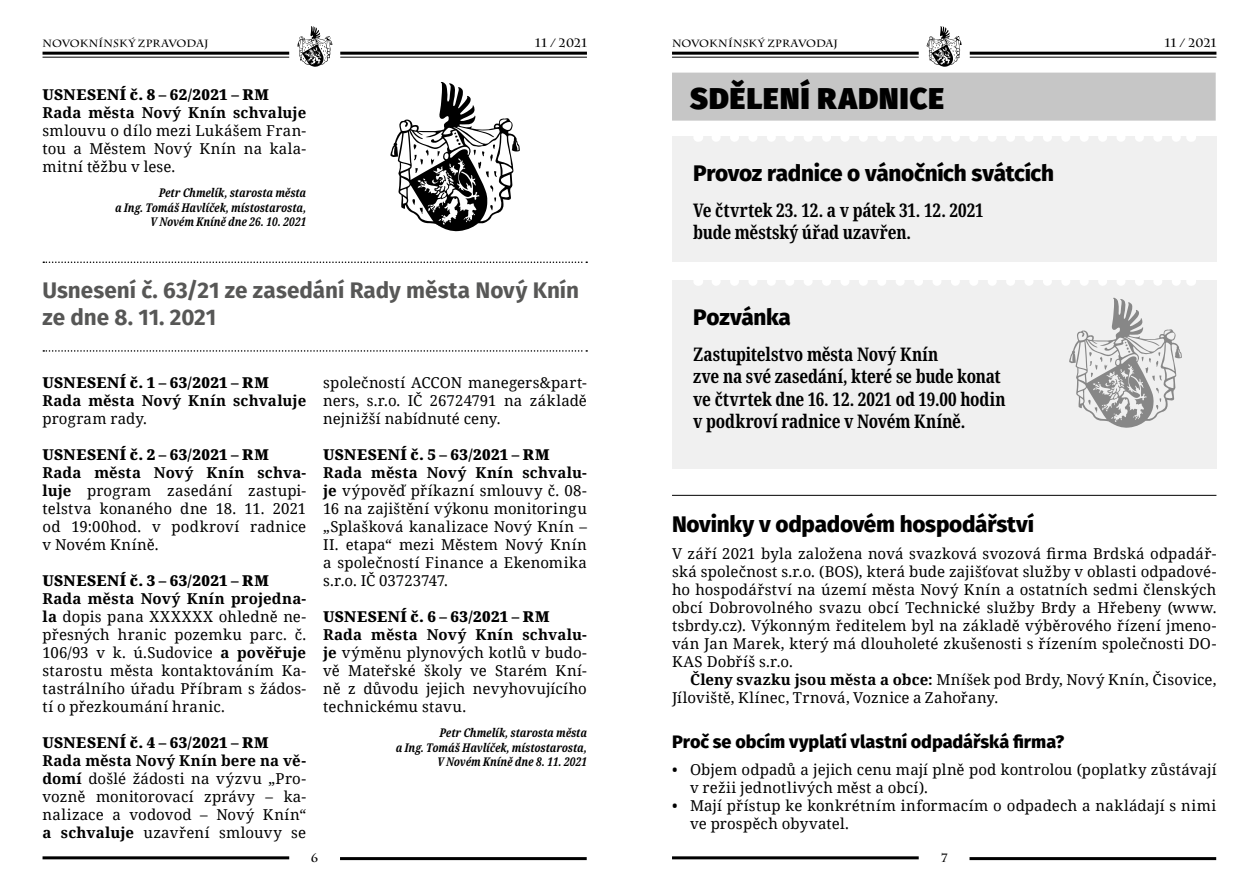
<style>
.page{position:relative;width:1259px;height:893px;background:#fff}
.page>*{position:absolute;margin:0;border:0;box-sizing:border-box;transform-origin:0 0}
.t1{font:900 30px "Fira Sans";letter-spacing:.035em;color:#000}
.t2{font:800 22.5px "Fira Sans";letter-spacing:-.015em;color:#000}
.t3{font:700 22.5px/27px "Fira Sans";color:#575756}
.t4{font:700 extra-condensed 18.75px/22.5px "Noto Serif";letter-spacing:-.005em;color:#000}
.t5{font:800 18px "Fira Sans";color:#000}
.t6{font:15px/18px "Noto Serif";letter-spacing:.01em;color:#000;text-align:justify}
.t7{font:900 15px "Noto Serif";letter-spacing:.035em;color:#000}
.t8{font:700 15px "Noto Serif";letter-spacing:.015em;color:#000}
.t9{font:italic 700 extra-condensed 12px/14.4px "Noto Serif";color:#000;text-align:right}
.t10{font:700 12px "Charlemagne Std";letter-spacing:.015em;color:#000}
.t11{font:700 10.5px "Charlemagne Std";letter-spacing:.005em;color:#000}
.s1{font-weight:700}
</style>
<div class="page">
<svg style="left:43px;top:261px;width:544px;height:2px"></svg>
<svg style="left:43px;top:350px;width:544px;height:2px"></svg>
<svg style="left:390px;top:82px;width:130px;height:150px"></svg>
<div style="left:672px;top:73px;width:543px;height:48px;background:#c6c6c6"></div>
<hr style="left:672px;top:495px;width:544px;height:1px;background:#000">
<div style="left:672px;top:280px;width:544px;height:189px;background:#f0f0f0"></div>
<svg style="left:716px;top:280px;width:465px;height:6px"></svg>
<div style="left:672px;top:136px;width:544px;height:126px;background:#f0f0f0"></div>
<svg style="left:716px;top:136px;width:465px;height:6px"></svg>
<svg style="left:1069px;top:297px;width:113px;height:131px"></svg>
<hr style="left:43px;top:856px;width:246px;height:3px;background:#000">
<hr style="left:340px;top:857px;width:247px;height:3px;background:#000">
<hr style="left:672px;top:856px;width:246px;height:3px;background:#000">
<hr style="left:969px;top:857px;width:247px;height:3px;background:#000">
<svg style="left:297px;top:26px;width:35px;height:41px"></svg>
<hr style="left:340px;top:52px;width:247px;height:3px;background:#000">
<hr style="left:340px;top:57px;width:247px;height:1px;background:#000">
<hr style="left:43px;top:52px;width:246px;height:3px;background:#000">
<hr style="left:43px;top:57px;width:246px;height:1px;background:#000">
<svg style="left:926px;top:26px;width:36px;height:41px"></svg>
<hr style="left:969px;top:52px;width:247px;height:3px;background:#000">
<hr style="left:969px;top:57px;width:247px;height:1px;background:#000">
<hr style="left:672px;top:52px;width:246px;height:3px;background:#000">
<hr style="left:672px;top:57px;width:246px;height:1px;background:#000">
<p class="t11" style="left:43px;top:37px;width:167px">NOVOKNÍNSKÝ ZPRAVODAJ</p>
<p class="t10" style="left:535px;top:36px;width:53px">11 / 2021</p>
<p class="t11" style="left:672px;top:37px;width:167px">NOVOKNÍNSKÝ ZPRAVODAJ</p>
<p class="t10" style="left:1164px;top:36px;width:53px">11 / 2021</p>
<p class="t7" style="left:43px;top:83px;width:228px">USNESENÍ č. 8 – 62/2021 – RM</p>
<p class="t8" style="left:43px;top:102px;width:265px">Rada města Nový Knín schvaluje</p>
<p class="t6" style="left:43px;top:121px;width:265px">smlouvu o dílo mezi Lukášem Fran&shy;tou a Městem Nový Knín na kala&shy;mitní těžbu v lese.</p>
<p class="t9" style="left:115px;top:186px;width:193px">Petr Chmelík, starosta města<br>a Ing. Tomáš Havlíček, místostarosta,<br>V Novém Kníně dne 26. 10. 2021</p>
<h2 class="t3" style="left:43px;top:275px;width:538px">Usnesení č. 63/21 ze zasedání Rady města Nový Knín ze dne 8. 11. 2021</h2>
<p class="t7" style="left:43px;top:371px;width:228px">USNESENÍ č. 1 – 63/2021 – RM</p>
<p class="t8" style="left:43px;top:390px;width:265px">Rada města Nový Knín schvaluje</p>
<p class="t6" style="left:43px;top:409px;width:106px">program rady.</p>
<p class="t7" style="left:43px;top:443px;width:228px">USNESENÍ č. 2 – 63/2021 – RM</p>
<p class="t6" style="left:43px;top:463px;width:265px"><span class="s1">Rada města Nový Knín schva&shy;luje</span> program zasedání zastupi&shy;telstva konaného dne 18. 11. 2021 od 19:00hod. v podkroví radnice v Novém Kníně.</p>
<p class="t7" style="left:43px;top:569px;width:228px">USNESENÍ č. 3 – 63/2021 – RM</p>
<p class="t6" style="left:42px;top:589px;width:265px"><span class="s1">Rada města Nový Knín projedna&shy;la</span> dopis pana XXXXXX ohledně ne&shy;přesných hranic pozemku parc. č.<br>106/93 v k. ú.Sudovice <span class="s1">a pověřuje </span>starostu města kontaktováním Ka&shy;tastrálního úřadu Příbram s žádos&shy;tí o přezkoumání hranic.</p>
<p class="t7" style="left:42px;top:731px;width:228px">USNESENÍ č. 4 – 63/2021 – RM</p>
<p class="t6" style="left:42px;top:751px;width:265px"><span class="s1">Rada města Nový Knín bere na vě&shy;domí</span> došlé žádosti na výzvu „Pro&shy;vozně monitorovací zprávy – ka&shy;nalizace a vodovod – Nový Knín“ <span class="s1">a schvaluje</span> uzavření smlouvy se</p>
<p class="t6" style="left:323px;top:373px;width:265px">společností ACCON manegers&amp;part&shy;ners, s.r.o. IČ 26724791 na základě nejnižší nabídnuté ceny.</p>
<p class="t7" style="left:323px;top:443px;width:228px">USNESENÍ č. 5 – 63/2021 – RM</p>
<p class="t6" style="left:323px;top:463px;width:265px"><span class="s1">Rada města Nový Knín schvalu&shy;je</span> výpověď příkazní smlouvy č. 08- 16 na zajištění výkonu monitoringu „Splašková kanalizace Nový Knín – II. etapa“ mezi Městem Nový Knín a společností Finance a Ekenomika s.r.o. IČ 03723747.</p>
<p class="t7" style="left:323px;top:605px;width:228px">USNESENÍ č. 6 – 63/2021 – RM</p>
<p class="t6" style="left:323px;top:625px;width:265px"><span class="s1">Rada města Nový Knín schvalu&shy;je</span> výměnu plynových kotlů v budo&shy;vě Mateřské školy ve Starém Kní&shy;ně z důvodu jejich nevyhovujícího technickému stavu.</p>
<p class="t9" style="left:396px;top:726px;width:193px">Petr Chmelík, starosta města<br>a Ing. Tomáš Havlíček, místostarosta,<br>V Novém Kníně dne 8. 11. 2021</p>
<h1 class="t1" style="left:690px;top:70px;width:255px">SDĚLENÍ RADNICE</h1>
<h2 class="t2" style="left:693px;top:153px;width:362px">Provoz radnice o vánočních svátcích</h2>
<p class="t4" style="left:693px;top:199px;width:292px">Ve čtvrtek 23. 12. a v pátek 31. 12. 2021 bude městský úřad uzavřen.</p>
<h2 class="t2" style="left:693px;top:297px;width:99px">Pozvánka</h2>
<p class="t4" style="left:693px;top:343px;width:314px">Zastupitelstvo města Nový Knín<br>zve na své zasedání, které se bude konat ve čtvrtek dne 16. 12. 2021 od 19.00 hodin v podkroví radnice v Novém Kníně.</p>
<h2 class="t2" style="left:672px;top:504px;width:364px">Novinky v odpadovém hospodářství</h2>
<p class="t6" style="left:672px;top:544px;width:546px">V září 2021 byla založena nová svazková svozová firma Brdská odpadář&shy;ská společnost s.r.o. (BOS), která bude zajišťovat služby v oblasti odpadové&shy;ho hospodářství na území města Nový Knín a ostatních sedmi členských obcí Dobrovolného svazu obcí Technické služby Brdy a Hřebeny (www. tsbrdy.cz). Výkonným ředitelem byl na základě výběrového řízení jmeno&shy;ván Jan Marek, který má dlouholeté zkušenosti s řízením společnosti DO-KAS Dobříš s.r.o.</p>
<p class="t6" style="left:672px;top:670px;width:546px;text-indent:18px"><span class="s1">Členy svazku jsou města a obce:</span> Mníšek pod Brdy, Nový Knín, Čisovice,<br>Jíloviště, Klínec, Trnová, Voznice a Zahořany.</p>
<p class="t5" style="left:672px;top:726px;width:394px">Proč se obcím vyplatí vlastní odpadářská firma?</p>
<p class="t6" style="left:690px;top:760px;width:528px;text-indent:-18px">• Objem odpadů a jejich cenu mají plně pod kontrolou (poplatky zůstávají v režii jednotlivých měst a obcí).</p>
<p class="t6" style="left:690px;top:796px;width:528px;text-indent:-18px">• Mají přístup ke konkrétním informacím o odpadech a nakládají s nimi ve prospěch obyvatel.</p>
<p class="t10" style="left:311px;top:851px;width:9px">6</p>
<p class="t10" style="left:941px;top:851px;width:8px">7</p>
</div>
